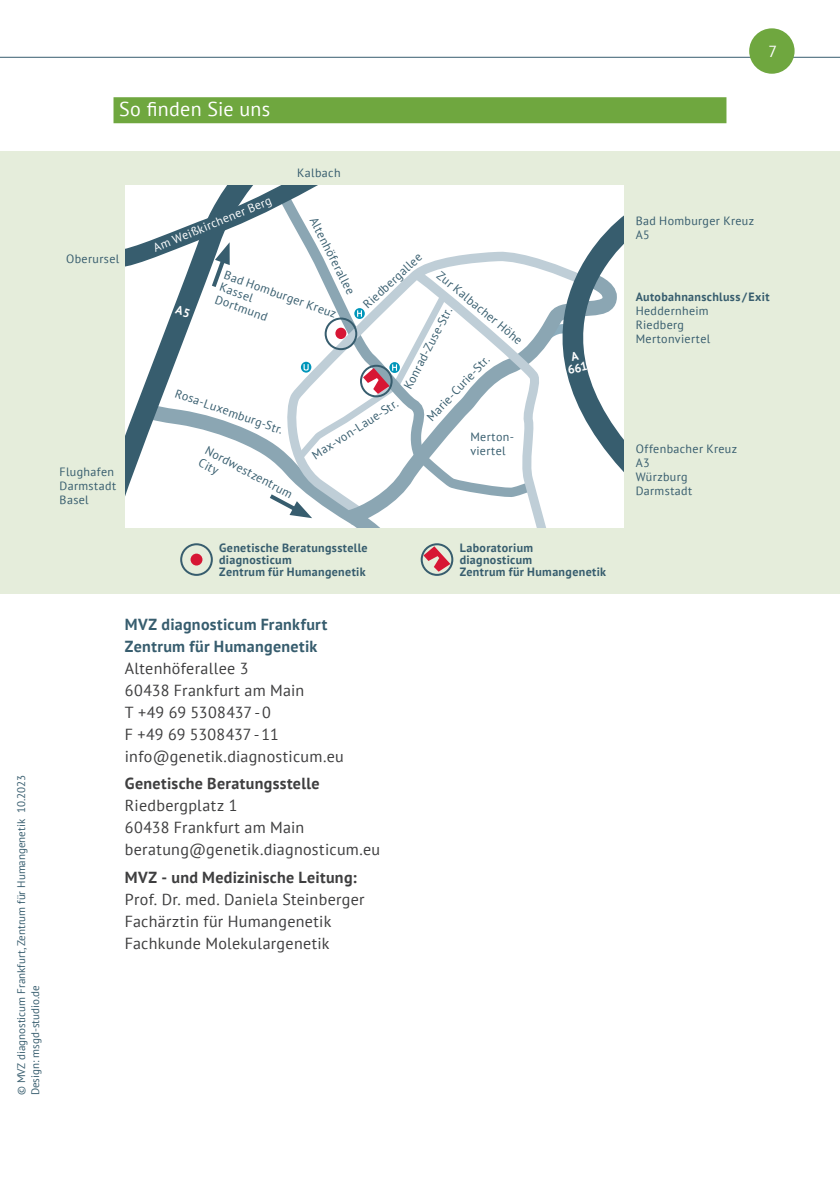
<style>
.page{position:relative;width:840px;height:1191px;background:#fff}
.page>*{position:absolute;margin:0;border:0;box-sizing:border-box;transform-origin:0 0}
.Headline{font:20px "PT Sans";letter-spacing:.015em;color:#fff}
.Fließtext{font:16px "PT Sans";letter-spacing:.02em;color:#3e3e3f}
.Fließtext-2{font:700 16px "PT Sans";letter-spacing:.02em;color:#3e3e3f}
.Fließtext-3{font:700 16px "PT Sans";letter-spacing:.02em;color:#375d6e}
.Fließtext-4{font:16px "PT Sans";color:#3e3e3f}
.t1{font:16px "PT Sans";color:#fff}
.Fließtext-5{font:12px/14px "PT Sans";letter-spacing:.03em;color:#375d6e}
.Fließtext-6{font:700 12px/12px "PT Sans";letter-spacing:.03em;color:#375d6e}
.Fließtext-7{font:12px "PT Sans";color:#fff}
.t2{font:11px "PT Sans";color:#375d6e}
</style>
<div class="page">
<hr style="left:0;top:57px;width:839px;height:1px;background:#375d6e">
<div style="left:748px;top:28px;width:46px;height:46px;background:#6fa73f;border-radius:50%"></div>
<div style="left:0;top:151px;width:839px;height:442px;background:#e5eddb"></div>
<svg style="left:125px;top:518px;width:151px;height:9px"></svg>
<svg style="left:558px;top:187px;width:65px;height:334px;background:#cad5d9"></svg>
<svg style="left:404px;top:518px;width:154px;height:9px"></svg>
<div style="left:420px;top:543px;width:33px;height:33px;border:2px solid #375d6e;border-radius:50%"></div>
<div style="left:180px;top:543px;width:33px;height:33px;border:2px solid #375d6e;border-radius:50%"></div>
<svg style="left:423px;top:546px;width:27px;height:25px"></svg>
<div style="left:190px;top:553px;width:12px;height:12px;background:#d71634;border-radius:50%"></div>
<div style="left:113px;top:97px;width:613px;height:26px;background:#6fa73f"></div>
<svg style="left:125px;top:185px;width:462px;height:333px;background:#e2e7ea"></svg>
<p class="Headline" style="left:119px;top:97px;width:152px">So finden Sie uns</p>
<p class="t2" style="left:14px;top:1095px;width:322px;rotate:-90deg">© MVZ diagnosticum Frankfurt, Zentrum für Humangenetik 10.2023</p>
<p class="t2" style="left:28px;top:1095px;width:111px;rotate:-90deg">Design: msgd-studio.de</p>
<p class="Fließtext-5" style="left:66px;top:252px;width:55px">Oberursel</p>
<p class="Fließtext-5" style="left:60px;top:464px;width:56px">Flughafen</p>
<p class="Fließtext-5" style="left:60px;top:478px;width:58px">Darmstadt</p>
<p class="Fließtext-5" style="left:60px;top:492px;width:31px">Basel</p>
<p class="Fließtext-5" style="left:297px;top:165px;width:45px">Kalbach</p>
<p class="Fließtext-7" style="left:151px;top:241px;width:128px;rotate:-23deg">Am Weißkirchener Berg</p>
<p class="Fließtext-5" style="left:319px;top:215px;width:86px;rotate:63deg">Altenhöferallee</p>
<p class="Fließtext-5" style="left:360px;top:301px;width:77px;rotate:-43deg">Riedbergallee</p>
<p class="Fließtext-5" style="left:227px;top:267px;width:120px;rotate:20deg">Bad Homburger Kreuz</p>
<p class="Fließtext-5" style="left:443px;top:268px;width:108px;rotate:40deg">Zur Kalbacher Höhe</p>
<p class="Fließtext-5" style="left:222px;top:279px;width:36px;rotate:20deg">Kassel</p>
<p class="Fließtext-5" style="left:218px;top:292px;width:56px;rotate:20deg">Dortmund</p>
<p class="Fließtext-5" style="left:400px;top:385px;width:92px;rotate:-62deg">Konrad-Zuse-Str.</p>
<p class="Fließtext-5" style="left:423px;top:414px;width:87px;rotate:-47deg">Marie-Curie-Str.</p>
<p class="Fließtext-5" style="left:178px;top:386px;width:115px;rotate:19deg">Rosa-Luxemburg-Str.</p>
<p class="Fließtext-5" style="left:309px;top:450px;width:101px;rotate:-33deg">Max-von-Laue-Str.</p>
<p class="Fließtext-5" style="left:470px;top:429px;width:45px">Merton-</p>
<p class="Fließtext-5" style="left:470px;top:443px;width:37px">viertel</p>
<p class="Fließtext-5" style="left:209px;top:443px;width:99px;rotate:28deg">Nordwestzentrum</p>
<p class="Fließtext-5" style="left:203px;top:455px;width:23px;rotate:28deg">City</p>
<p class="Fließtext-6" style="left:219px;top:541px;width:150px">Genetische Beratungsstelle</p>
<p class="Fließtext-6" style="left:219px;top:553px;width:148px">diagnosticum<br>Zentrum für Humangenetik</p>
<p class="Fließtext-6" style="left:459px;top:541px;width:75px">Laboratorium</p>
<p class="Fließtext-6" style="left:459px;top:553px;width:148px">diagnosticum<br>Zentrum für Humangenetik</p>
<p class="Fließtext-3" style="left:125px;top:613px;width:204px">MVZ diagnosticum Frankfurt</p>
<p class="Fließtext-3" style="left:125px;top:635px;width:194px">Zentrum für Humangenetik</p>
<p class="Fließtext" style="left:125px;top:657px;width:125px">Altenhöferallee 3</p>
<p class="Fließtext" style="left:125px;top:679px;width:181px">60438 Frankfurt am Main</p>
<p class="Fließtext-4" style="left:125px;top:701px;width:147px">T +49 69 5308437-0</p>
<p class="Fließtext-4" style="left:125px;top:723px;width:155px">F +49 69 5308437-11</p>
<p class="Fließtext" style="left:125px;top:745px;width:220px">info@genetik.diagnosticum.eu</p>
<p class="Fließtext-2" style="left:125px;top:773px;width:196px">Genetische Beratungsstelle</p>
<p class="Fließtext" style="left:125px;top:795px;width:114px">Riedbergplatz 1</p>
<p class="Fließtext" style="left:125px;top:817px;width:181px">60438 Frankfurt am Main</p>
<p class="Fließtext" style="left:125px;top:839px;width:257px">beratung@genetik.diagnosticum.eu</p>
<p class="Fließtext-2" style="left:125px;top:866px;width:233px">MVZ - und Medizinische Leitung:</p>
<p class="Fließtext" style="left:125px;top:889px;width:241px">Prof. Dr. med. Daniela Steinberger</p>
<p class="Fließtext" style="left:125px;top:911px;width:208px">Fachärztin für Humangenetik</p>
<p class="Fließtext" style="left:125px;top:933px;width:206px">Fachkunde Molekulargenetik</p>
<p class="t1" style="left:768px;top:41px;width:10px">7</p>
<p class="Fließtext-5" style="left:635px;top:213px;width:120px">Bad Homburger Kreuz<br>A5</p>
<p class="Fließtext-6" style="left:635px;top:290px;width:135px">Autobahnanschluss/Exit</p>
<p class="Fließtext-5" style="left:635px;top:303px;width:74px">Heddernheim</p>
<p class="Fließtext-5" style="left:635px;top:317px;width:50px">Riedberg</p>
<p class="Fließtext-5" style="left:635px;top:331px;width:76px">Mertonviertel</p>
<p class="Fließtext-5" style="left:635px;top:441px;width:103px">Offenbacher Kreuz</p>
<p class="Fließtext-5" style="left:635px;top:455px;width:16px">A3</p>
<p class="Fließtext-5" style="left:635px;top:469px;width:53px">Würzburg</p>
<p class="Fließtext-5" style="left:635px;top:483px;width:58px">Darmstadt</p>
</div>
